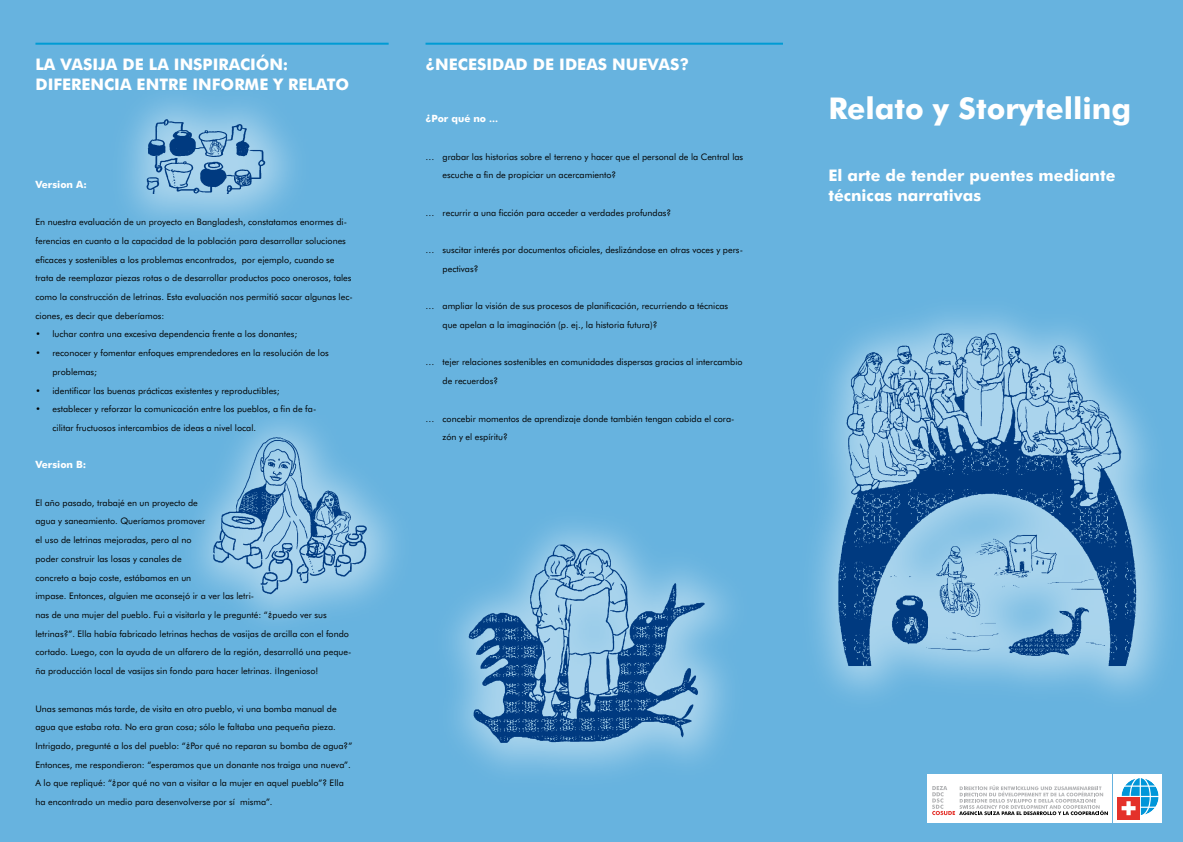
<style>
.page{position:relative;width:1183px;height:842px;background:#fff}
.page>*{position:absolute;margin:0;border:0;box-sizing:border-box;transform-origin:0 0}
.t1{font:700 30px "Futura BT";color:#fff}
.t2{font:700 16px/20px "Futura BT";color:#fff}
.t3{font:700 10px "Futura BT";color:#fff}
.t4{font:9px/18.7px "Futura BT";color:#000}
.s1{font-size:9px}
</style>
<div class="page">
<div style="left:0;top:0;width:1182px;height:842px;background:#67b3df"></div>
<div style="left:790px;top:287px;width:392px;height:433px;background:#fff;opacity:.45"></div>
<img style="left:828px;top:319px;width:311px;height:353px">
<div style="left:170px;top:394px;width:250px;height:252px;background:#fff;opacity:.45"></div>
<img style="left:210px;top:433px;width:162px;height:165px">
<div style="left:424px;top:499px;width:332px;height:298px;background:#fff;opacity:.45"></div>
<img style="left:459px;top:525px;width:248px;height:233px">
<div style="left:927px;top:774px;width:184px;height:49px;background:#fff"></div>
<div style="left:1113px;top:774px;width:48px;height:49px;background:#fff"></div>
<svg style="left:932px;top:785px;width:175px;height:30px"></svg>
<div style="left:1116px;top:797px;width:23px;height:22px;background:#e4312a"></div>
<svg style="left:1121px;top:778px;width:37px;height:37px"></svg>
<hr style="left:425px;top:43px;width:357px;height:2px;background:#009bd4">
<hr style="left:35px;top:43px;width:353px;height:2px;background:#009bd4">
<div style="left:103px;top:79px;width:213px;height:163px;background:#fff;opacity:.45"></div>
<img style="left:142px;top:118px;width:125px;height:76px">
<h2 class="t2" style="left:35px;top:54px;width:315px">LA VASIJA DE LA INSPIRACIÓN:<br>DIFERENCIA ENTRE INFORME Y RELATO</h2>
<p class="t3" style="left:35px;top:178px;width:53px">Version A:</p>
<p class="t4" style="left:35px;top:212px;width:319px">En nuestra evaluación de un proyecto en Bangladesh, constatamos enormes di&shy;ferencias en cuanto a la capacidad de la población para desarrollar soluciones eficaces y sostenibles a los problemas encontrados, por ejemplo, cuando se trata de reemplazar piezas rotas o de desarrollar productos poco onerosos, tales como la construcción de letrinas. Esta evaluación nos permitió sacar algunas lec&shy;ciones, es decir que deberíamos:</p>
<p class="t4" style="left:35px;top:325px;width:263px">• luchar contra una excesiva dependencia frente a los donantes;</p>
<p class="t4" style="left:52px;top:343px;width:278px;text-indent:-17px">• reconocer y fomentar enfoques emprendedores en la resolución de los problemas;</p>
<p class="t4" style="left:35px;top:381px;width:246px">• identificar las buenas prácticas existentes y reproductibles;</p>
<p class="t4" style="left:52px;top:400px;width:265px;text-indent:-17px">• establecer y reforzar la comunicación entre los pueblos, a fin de fa&shy;cilitar fructuosos intercambios de ideas a nivel local.</p>
<p class="t3" style="left:35px;top:459px;width:52px">Version B:</p>
<p class="t4" style="left:35px;top:493px;width:317px">El año pasado, trabajé en un proyecto de<br>agua y saneamiento. Queríamos pro-mover<br>el uso de letrinas mejoradas, pero al no<br>poder construir las losas y canales de<br>concreto a bajo coste, estábamos en un<br>impase. Entonces, alguien me aconsejó ir a ver las letri-<br>nas de una mujer del pueblo. Fui a visitarla y le pregunté: “¿puedo ver sus letrinas?”. Ella había fabricado letrinas hechas de vasijas de arcilla con el fondo cortado. Luego, con la ayuda de un alfarero de la región, desarrolló una peque&shy;ña producción local de vasijas sin fondo para hacer letrinas. ¡Ingenioso!</p>
<p class="t4" style="left:35px;top:699px;width:318px">Unas semanas más tarde, de visita en otro pueblo, vi una bomba manual de agua que estaba rota. No era gran cosa; sólo le faltaba una pequeña pieza.<br>Intrigado, pregunté a los del pueblo: “¿Por qué no reparan su bomba de agua?” Entonces, me respondieron: “esperamos que un donante nos traiga una nueva”.<br>A lo que repliqué: “¿por qué no van a visitar a la mujer en aquel pueblo”? Ella ha encontrado un medio para desenvolverse por sí misma”.</p>
<h2 class="t2" style="left:425px;top:54px;width:265px">¿NECESIDAD DE IDEAS NUEVAS?</h2>
<p class="t3" style="left:425px;top:113px;width:74px">¿Por qué no <span class="s1">…</span></p>
<p class="t4" style="left:442px;top:147px;width:302px;text-indent:-17px">… grabar las historias sobre el terreno y hacer que el personal de la Central las escuche a fin de propiciar un acercamiento?</p>
<p class="t4" style="left:425px;top:203px;width:247px">… recurrir a una ficción para acceder a verdades profundas?</p>
<p class="t4" style="left:442px;top:241px;width:302px;text-indent:-17px">… suscitar interés por documentos oficiales, deslizándose en otras voces y pers&shy;pectivas?</p>
<p class="t4" style="left:442px;top:297px;width:287px;text-indent:-17px">… ampliar la visión de sus procesos de planificación, recurriendo a técnicas que apelan a la imaginación (p. ej., la historia futura)?</p>
<p class="t4" style="left:442px;top:353px;width:301px;text-indent:-17px">… tejer relaciones sostenibles en comunidades dispersas gracias al intercambio de recuerdos?</p>
<p class="t4" style="left:442px;top:409px;width:293px;text-indent:-17px">… concebir momentos de aprendizaje donde también tengan cabida el cora&shy;zón y el espíritu?</p>
<h1 class="t1" style="left:828px;top:90px;width:304px">Relato y Storytelling</h1>
<h2 class="t2" style="left:828px;top:165px;width:288px">El arte de tender puentes mediante técnicas narrativas</h2>
</div>
